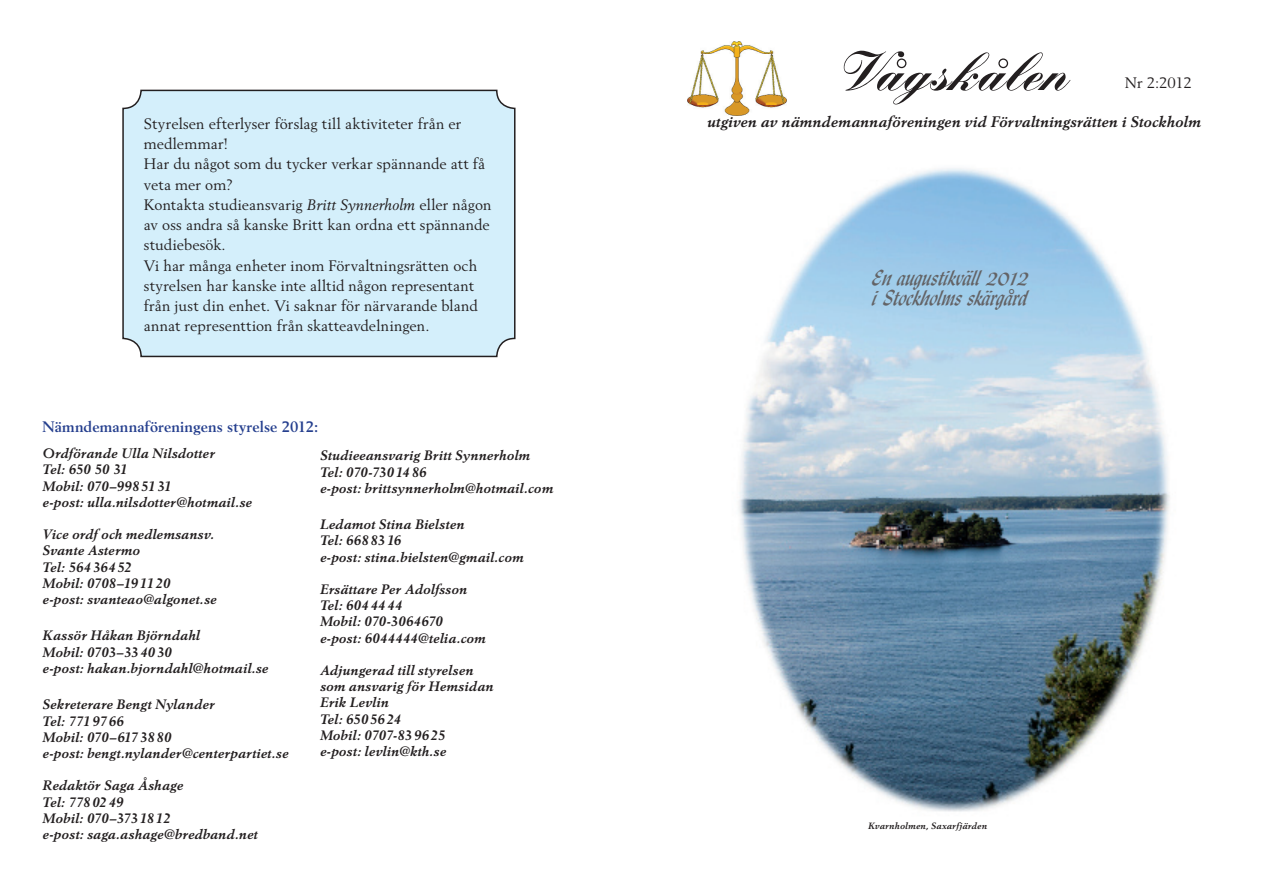
<style>
.page{position:relative;width:1263px;height:893px;background:#fff}
.page>*{position:absolute;margin:0;border:0;box-sizing:border-box;transform-origin:0 0}
.t1{font:900 54px "Kuenstler Script LT Std";color:#231f20}
.t2{font:21px/20.2px "Lydian Cursive BT";letter-spacing:-.01em;color:#636366}
.t3{font:15px/20.2px "Berling LT Std";letter-spacing:.01em;color:#231f20}
.t4{font:italic 700 15px "Berling LT Std";letter-spacing:.02em;color:#231f20}
.t5{font:700 15px "Berling LT Std";letter-spacing:.01em;color:#253f8e}
.t6{font:italic 700 13.5px/16.2px "Berling LT Std";letter-spacing:.02em;color:#231f20}
.t7{font:italic 700 9px "Berling LT Std";letter-spacing:.035em;color:#231f20}
.s1{font-style:italic}
</style>
<div class="page">
<div style="left:123px;top:90px;width:392px;height:266px;background:#d4effb;border-radius:18px"></div>
<div style="left:122px;top:90px;width:393px;height:267px;border:2px solid #231f20;border-radius:18px"></div>
<img style="left:687px;top:41px;width:99px;height:74px">
<img style="left:738px;top:168px;width:432px;height:644px">
<p class="t3" style="left:144px;top:113px;width:349px">Styrelsen efterlyser förslag till aktiviteter från er medlemmar!<br>Har du något som du tycker verkar spännande att få veta mer om?<br>Kontakta studieansvarig <span class="s1">Britt Synnerholm</span> eller någon av oss andra så kanske Britt kan ordna ett spännande studiebesök.<br>Vi har många enheter inom Förvaltningsrätten och styrelsen har kanske inte alltid någon representant från just din enhet. Vi saknar för närvarande bland annat representtion från skatteavdelningen.</p>
<p class="t5" style="left:43px;top:418px;width:277px">Nämndemannaföreningens styrelse 2012:</p>
<p class="t6" style="left:43px;top:445px;width:211px">Ordförande Ulla Nilsdotter<br>Tel: 650 50 31<br>Mobil: 070–9985131<br>e-post: ulla.nilsdotter@hotmail.se</p>
<p class="t6" style="left:43px;top:526px;width:175px">Vice ordf och medlemsansv.<br>Svante Astermo<br>Tel: 56436452<br>Mobil: 0708–191120<br>e-post: svanteao@algonet.se</p>
<p class="t6" style="left:43px;top:627px;width:227px">Kassör Håkan Björndahl<br>Mobil: 0703–334030<br>e-post: hakan.bjorndahl@hotmail.se</p>
<p class="t6" style="left:43px;top:696px;width:247px">Sekreterare Bengt Nylander<br>Tel: 7719766<br>Mobil: 070–6173880<br>e-post: bengt.nylander@centerpartiet.se</p>
<p class="t6" style="left:43px;top:777px;width:217px">Redaktör Saga Åshage<br>Tel: 7780249<br>Mobil: 070–3731812<br>e-post: saga.ashage@bredband.net</p>
<p class="t6" style="left:320px;top:447px;width:234px">Studieeansvarig Britt Synnerholm<br>Tel: 070-7301486<br>e-post: brittsynnerholm@hotmail.com</p>
<p class="t6" style="left:320px;top:516px;width:205px">Ledamot Stina Bielsten<br>Tel: 6688316<br>e-post: stina.bielsten@gmail.com</p>
<p class="t6" style="left:320px;top:581px;width:167px">Ersättare Per Adolfsson<br>Tel: 6044444<br>Mobil: 070-3064670 e-post: 6044444@telia.com</p>
<p class="t6" style="left:320px;top:662px;width:175px">Adjungerad till styrelsen som ansvarig för Hemsidan<br>Erik Levlin<br>Tel: 6505624<br>Mobil: 0707-839625<br>e-post: levlin@kth.se</p>
<h1 class="t1" style="left:839px;top:37px;width:231px">Vågskålen</h1>
<p class="t4" style="left:707px;top:112px;width:495px">utgiven av nämndemannaföreningen vid Förvaltningsrätten i Stockholm</p>
<p class="t3" style="left:1125px;top:72px;width:68px">Nr 2:2012</p>
<h2 class="t2" style="left:872px;top:267px;width:159px">En augustikväll 2012 i Stockholms skärgård</h2>
<p class="t7" style="left:868px;top:820px;width:120px">Kvarnholmen, Saxarfjärden</p>
</div>
